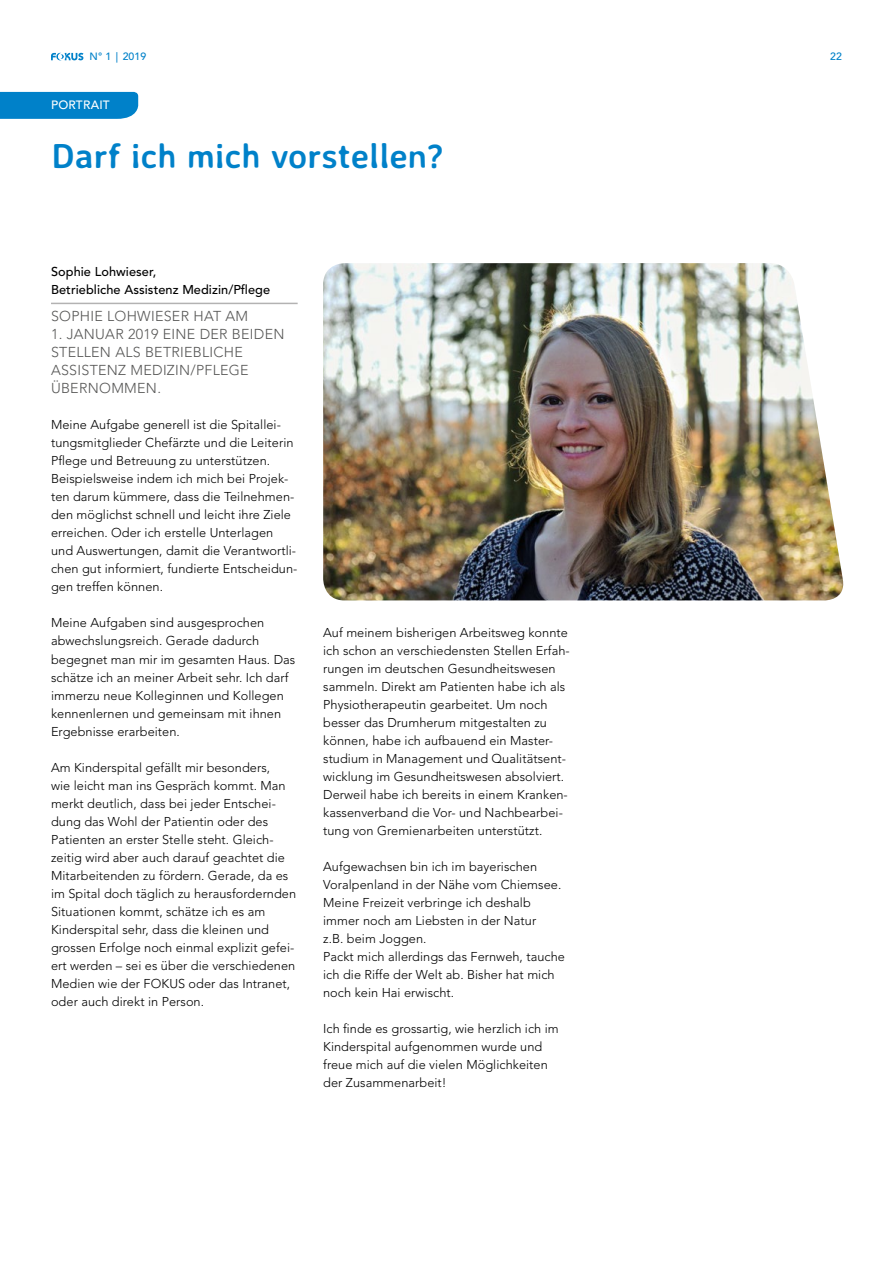
<style>
.page{position:relative;width:893px;height:1263px;background:#fff}
.page>*{position:absolute;margin:0;border:0;box-sizing:border-box;transform-origin:0 0}
.t1{font:700 34.5px "Averia Sans Libre";letter-spacing:.005em;color:#0081c9}
.t2{font:300 14.25px/18px "Avenir LT Std";letter-spacing:.02em;color:#575756}
.t3{font:300 12.75px/18px "Avenir LT Std";letter-spacing:.005em;color:#000}
.t4{font:500 12.75px/18px "Avenir LT Std";letter-spacing:.005em;color:#000}
.t5{font:500 12px "Avenir LT Std";letter-spacing:.02em;color:#fff}
.t6{font:500 10.5px "Avenir LT Std";letter-spacing:.01em;color:#0081c9}
</style>
<div class="page">
<hr style="left:51px;top:303px;width:247px;height:1px;background:#b3b2b2">
<img style="left:323px;top:263px;width:521px;height:337px">
<div style="left:0;top:92px;width:138px;height:27px;background:#0081c9"></div>
<svg style="left:51px;top:53px;width:32px;height:7px"></svg>
<p class="t6" style="left:90px;top:51px;width:58px">N° 1 | 2019</p>
<p class="t6" style="left:830px;top:51px;width:13px">22</p>
<p class="t5" style="left:51px;top:98px;width:60px">PORTRAIT</p>
<h1 class="t1" style="left:52px;top:134px;width:393px">Darf ich mich vorstellen?</h1>
<p class="t4" style="left:51px;top:263px;width:221px">Sophie Lohwieser,<br>Betriebliche Assistenz Medizin/Pflege</p>
<p class="t2" style="left:51px;top:308px;width:199px">SOPHIE LOHWIESER HAT AM</p>
<p class="t2" style="left:51px;top:326px;width:235px">1. JANUAR 2019 EINE DER BEIDEN<br>STELLEN ALS BETRIEBLICHE<br>ASSISTENZ MEDIZIN/PFLEGE<br>ÜBERNOMMEN.</p>
<p class="t3" style="left:51px;top:416px;width:248px">Meine Aufgabe generell ist die Spitallei&shy;tungsmitglieder Chefärzte und die Leiterin Pflege und Betreuung zu unterstützen.<br>Beispielsweise indem ich mich bei Projek&shy;ten darum kümmere, dass die Teilnehmen&shy;den möglichst schnell und leicht ihre Ziele erreichen. Oder ich erstelle Unterlagen und Auswertungen, damit die Verantwortli&shy;chen gut informiert, fundierte Entscheidun&shy;gen treffen können.</p>
<p class="t3" style="left:51px;top:614px;width:246px">Meine Aufgaben sind ausgesprochen abwechslungsreich. Gerade dadurch begegnet man mir im gesamten Haus. Das schätze ich an meiner Arbeit sehr. Ich darf immerzu neue Kolleginnen und Kollegen kennenlernen und gemeinsam mit ihnen Ergebnisse erarbeiten.</p>
<p class="t3" style="left:51px;top:758px;width:247px">Am Kinderspital gefällt mir besonders,<br>wie leicht man ins Gespräch kommt. Man merkt deutlich, dass bei jeder Entschei&shy;dung das Wohl der Patientin oder des Patienten an erster Stelle steht. Gleich&shy;zeitig wird aber auch darauf geachtet die Mitarbeitenden zu fördern. Gerade, da es im Spital doch täglich zu herausfordernden Situationen kommt, schätze ich es am Kinderspital sehr, dass die kleinen und grossen Erfolge noch einmal explizit gefei&shy;ert werden – sei es über die verschiedenen Medien wie der FOKUS oder das Intranet, oder auch direkt in Person.</p>
<p class="t3" style="left:323px;top:623px;width:248px">Auf meinem bisherigen Arbeitsweg konnte ich schon an verschiedensten Stellen Erfah&shy;rungen im deutschen Gesundheitswesen sammeln. Direkt am Patienten habe ich als Physiotherapeutin gearbeitet. Um noch besser das Drumherum mitgestalten zu können, habe ich aufbauend ein Master&shy;studium in Management und Qualitätsent&shy;wicklung im Gesundheitswesen absolviert.<br>Derweil habe ich bereits in einem Kranken&shy;kassenverband die Vor- und Nachbearbei&shy;tung von Gremienarbeiten unterstützt.</p>
<p class="t3" style="left:323px;top:857px;width:243px">Aufgewachsen bin ich im bayerischen Voralpenland in der Nähe vom Chiemsee.<br>Meine Freizeit verbringe ich deshalb immer noch am Liebsten in der Natur<br>z.B. beim Joggen.<br>Packt mich allerdings das Fernweh, tauche ich die Riffe der Welt ab. Bisher hat mich noch kein Hai erwischt.</p>
<p class="t3" style="left:323px;top:1019px;width:237px">Ich finde es grossartig, wie herzlich ich im Kinderspital aufgenommen wurde und freue mich auf die vielen Möglichkeiten der Zusammenarbeit!</p>
</div>
